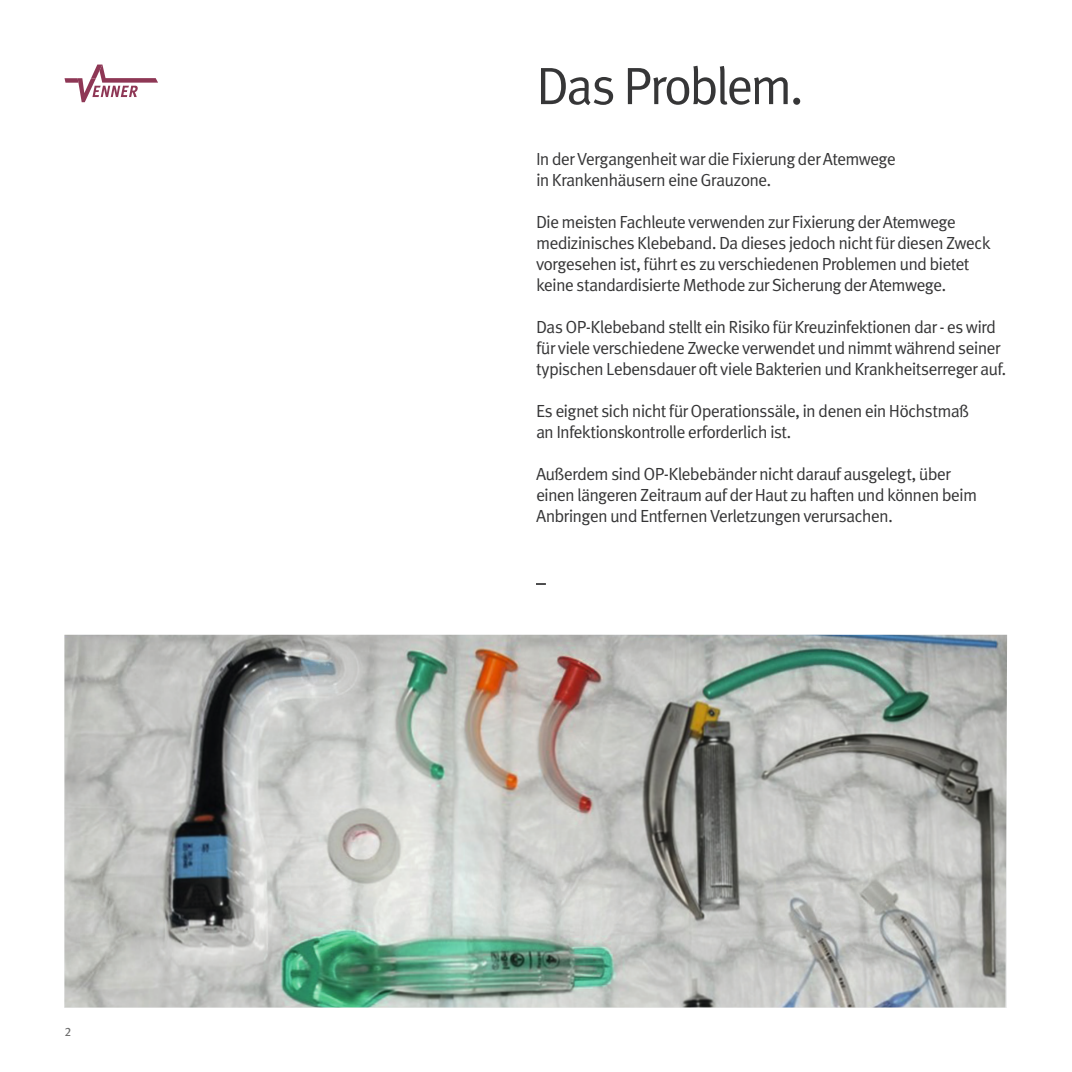
<style>
.page{position:relative;width:1072px;height:1072px;background:#fff}
.page>*{position:absolute;margin:0;border:0;box-sizing:border-box;transform-origin:0 0}
.ÜBERSCHRIFT{font:52.5px "Meta Pro Norm";letter-spacing:-.065em;color:#363637}
.COPY{font:17.5px/21px "Meta Pro Norm";letter-spacing:-.05em;color:#363637}
.t1{font:12.25px "Meta Pro";color:#686868}
</style>
<div class="page">
<img style="left:64px;top:634px;width:943px;height:373px">
<svg style="left:64px;top:64px;width:94px;height:38px"></svg>
<svg style="left:536px;top:583px;width:10px;height:2px"></svg>
<p class="t1" style="left:64px;top:1023px;width:8px">2</p>
<p class="ÜBERSCHRIFT" style="left:536px;top:46px;width:270px">Das Problem.</p>
<p class="COPY" style="left:536px;top:147px;width:361px">In der Vergangenheit war die Fixierung der Atemwege</p>
<p class="COPY" style="left:536px;top:168px;width:237px">in Krankenhäusern eine Grauzone.</p>
<p class="COPY" style="left:536px;top:210px;width:421px">Die meisten Fachleute verwenden zur Fixierung der Atemwege</p>
<p class="COPY" style="left:536px;top:231px;width:456px">medizinisches Klebeband. Da dieses jedoch nicht für diesen Zweck vorgesehen ist, führt es zu verschiedenen Problemen und bietet keine standardisierte Methode zur Sicherung der Atemwege.</p>
<p class="COPY" style="left:536px;top:315px;width:472px">Das OP-Klebeband stellt ein Risiko für Kreuzinfektionen dar - es wird für viele verschiedene Zwecke verwendet und nimmt während seiner typischen Lebensdauer oft viele Bakterien und Krankheitserreger auf.</p>
<p class="COPY" style="left:536px;top:399px;width:435px">Es eignet sich nicht für Operationssäle, in denen ein Höchstmaß</p>
<p class="COPY" style="left:536px;top:420px;width:257px">an Infektionskontrolle erforderlich ist.</p>
<p class="COPY" style="left:536px;top:462px;width:416px">Außerdem sind OP-Klebebänder nicht darauf ausgelegt, über</p>
<p class="COPY" style="left:536px;top:483px;width:443px">einen längeren Zeitraum auf der Haut zu haften und können beim</p>
<p class="COPY" style="left:536px;top:504px;width:358px">Anbringen und Entfernen Verletzungen verursachen.</p>
</div>
